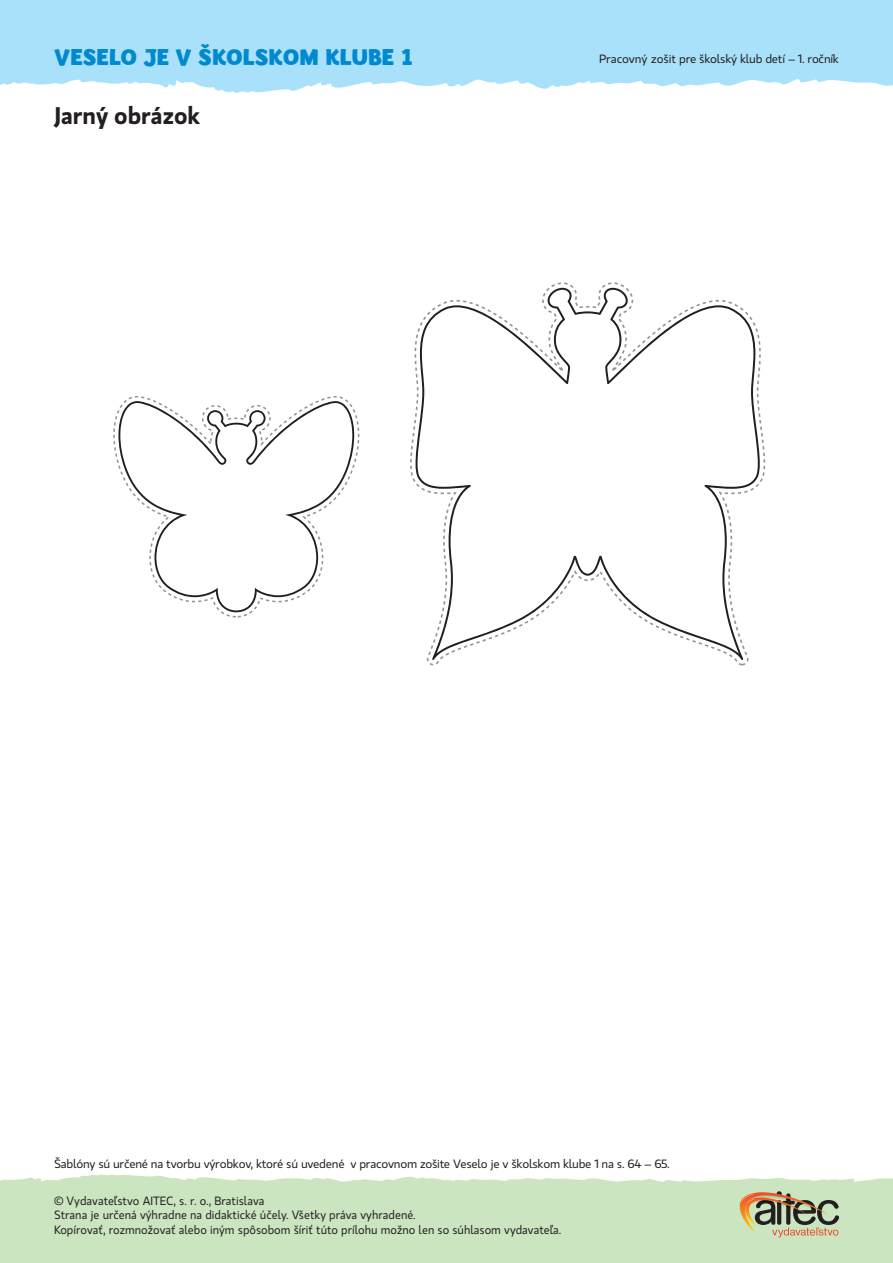
<style>
.page{position:relative;width:893px;height:1263px;background:#fff}
.page>*{position:absolute;margin:0;border:0;box-sizing:border-box;transform-origin:0 0}
.t1{font:700 24px "Billy";letter-spacing:.01em;color:#0089cf}
.t2{font:600 24px "Gloriola Std";color:#231f20}
.t3{font:12px/14.4px "Gloriola Std";color:#231f20}
.t4{font:12px "Gloriola Std";letter-spacing:-.02em;color:#231f20;scale:1.05 1}
</style>
<div class="page">
<svg style="left:0;top:0;width:893px;height:93px;background:#b1e3fa"></svg>
<div style="left:0;top:1174px;width:893px;height:89px;background:#cbe5c0"></div>
<svg style="left:737px;top:1191px;width:102px;height:46px;background:#aba685"></svg>
<svg style="left:415px;top:288px;width:345px;height:372px"></svg>
<svg style="left:113px;top:396px;width:246px;height:221px"></svg>
<svg style="left:118px;top:401px;width:236px;height:211px"></svg>
<h1 class="t1" style="left:54px;top:49px;width:360px">VESELO JE V ŠKOLSKOM KLUBE 1</h1>
<h1 class="t2" style="left:54px;top:102px;width:148px">Jarný obrázok</h1>
<p class="t4" style="left:599px;top:54px;width:230px">Pracovný zošit pre školský klub detí – 1. ročník</p>
<p class="t4" style="left:54px;top:1159px;width:588px">Šablóny sú určené na tvorbu výrobkov, ktoré sú uvedené v pracovnom zošite Veselo je v školskom klube 1 na s. 64 – 65.</p>
<p class="t3" style="left:54px;top:1194px;width:509px">© Vydavateľstvo AITEC, s. r. o., Bratislava<br>Strana je určená výhradne na didaktické účely. Všetky práva vyhradené.<br>Kopírovať, rozmnožovať alebo iným spôsobom šíriť túto prílohu možno len so súhlasom vydavateľa.</p>
</div>
